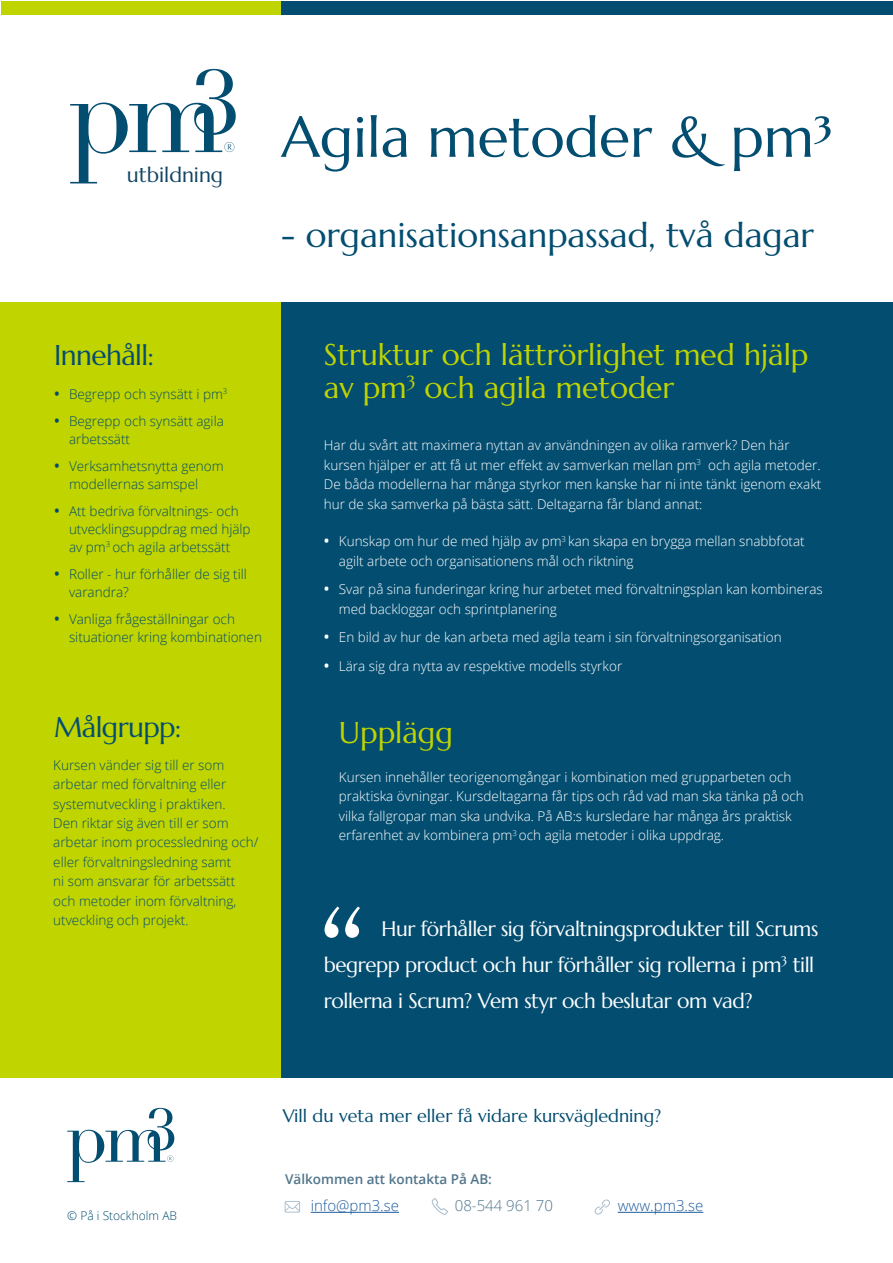
<style>
.page{position:relative;width:893px;height:1263px;background:#fff}
.page>*{position:absolute;margin:0;border:0;box-sizing:border-box;transform-origin:0 0}
.t1{font:150px "Marcellus";color:#fff}
.t2{font:57px "Marcellus";color:#034d70}
.t3{font:34.5px "Marcellus";color:#034d70}
.t4{font:30px/33px "Marcellus";color:#c0d400}
.t5{font:28.5px "Marcellus";letter-spacing:-.02em;color:#034d70}
.t6{font:21px/36px "Marcellus";letter-spacing:-.02em;color:#fff}
.t7{font:21px "Marcellus";color:#124563}
.t8{font:18px "Marcellus";color:#034d70}
.t9{font:300 15px "Open Sans";color:#215e9e}
.t10{font:300 15px "Open Sans";color:#51758b}
.t11{font:300 13.5px/19.5px "Open Sans";color:#fff}
.t12{font:300 13.5px/18px "Open Sans";color:#004c6c}
.t13{font:300 13.5px/19.5px "Open Sans";color:#034d70}
.t14{font:600 13.5px "Open Sans";color:#51758b}
.t15{font:300 12px "Open Sans";color:#034d70}
.s1{font-weight:600;font-size:15px}
</style>
<div class="page">
<div style="left:281px;top:302px;width:611px;height:775px;background:#034d70"></div>
<div style="left:1px;top:302px;width:280px;height:775px;background:#c0d400"></div>
<svg style="left:67px;top:1108px;width:107px;height:74px"></svg>
<hr style="left:311px;top:1212px;width:88px;height:1px;background:#215e9e">
<hr style="left:618px;top:1212px;width:85px;height:1px;background:#215e9e">
<svg style="left:285px;top:1201px;width:15px;height:11px"></svg>
<svg style="left:595px;top:1199px;width:15px;height:15px"></svg>
<svg style="left:431px;top:1198px;width:17px;height:17px"></svg>
<div style="left:2px;top:1px;width:280px;height:13px;background:#c0d400"></div>
<div style="left:282px;top:1px;width:611px;height:13px;background:#034d70"></div>
<svg style="left:70px;top:69px;width:166px;height:114px"></svg>
<h3 class="t7" style="left:127px;top:162px;width:98px">utbildning</h3>
<h2 class="t2" style="left:281px;top:101px;width:553px">Agila metoder &amp; pm³</h2>
<h3 class="t3" style="left:281px;top:213px;width:534px">- organisationsanpassad, två dagar</h3>
<h3 class="t5" style="left:54px;top:337px;width:102px">Innehåll:</h3>
<p class="t12" style="left:54px;top:385px;width:175px"><span class="s1">•</span> Begrepp och synsätt i pm<sup>3</sup></p>
<p class="t12" style="left:69px;top:412px;width:156px;text-indent:-15px"><span class="s1">•</span> Begrepp och synsätt agila arbetssätt</p>
<p class="t12" style="left:69px;top:457px;width:156px;text-indent:-15px"><span class="s1">•</span> Verksamhetsnytta genom modellernas samspel</p>
<p class="t12" style="left:69px;top:502px;width:183px;text-indent:-15px"><span class="s1">•</span> Att bedriva förvaltnings- och utvecklingsuppdrag med hjälp av pm<sup>3</sup> och agila arbetssätt</p>
<p class="t12" style="left:69px;top:565px;width:179px;text-indent:-15px"><span class="s1">•</span> Roller - hur förhåller de sig till varandra?</p>
<p class="t12" style="left:69px;top:610px;width:194px;text-indent:-15px"><span class="s1">•</span> Vanliga frågeställningar och situationer kring kombinationen</p>
<h3 class="t5" style="left:54px;top:710px;width:129px">Målgrupp:</h3>
<p class="t13" style="left:53px;top:754px;width:207px">Kursen vänder sig till er som arbetar med förvaltning eller systemutveckling i praktiken.<br>Den riktar sig även till er som arbetar inom processledning och/ eller förvaltningsledning samt<br>ni som ansvarar för arbetssätt och metoder inom förvaltning, utveckling och projekt.</p>
<h3 class="t4" style="left:324px;top:338px;width:486px">Struktur och lättrörlighet med hjälp av pm<sup>3</sup> och agila metoder</h3>
<p class="t11" style="left:324px;top:435px;width:499px">Har du svårt att maximera nyttan av användningen av olika ramverk? Den här kursen hjälper er att få ut mer effekt av samverkan mellan pm<sup>3</sup> och agila metoder.<br>De båda modellerna har många styrkor men kanske har ni inte tänkt igenom exakt hur de ska samverka på bästa sätt. Deltagarna får bland annat:</p>
<p class="t11" style="left:339px;top:531px;width:467px;text-indent:-15px"><span class="s1">•</span> Kunskap om hur de med hjälp av pm<sup>3</sup> kan skapa en brygga mellan snabbfotat agilt arbete och organisationens mål och riktning</p>
<p class="t11" style="left:339px;top:579px;width:485px;text-indent:-15px"><span class="s1">•</span> Svar på sina funderingar kring hur arbetet med förvaltningsplan kan kombineras med backloggar och sprintplanering</p>
<p class="t11" style="left:324px;top:627px;width:459px"><span class="s1">•</span> En bild av hur de kan arbeta med agila team i sin förvaltningsorganisation</p>
<p class="t11" style="left:324px;top:656px;width:300px"><span class="s1">•</span> Lära sig dra nytta av respektive modells styrkor</p>
<h3 class="t4" style="left:339px;top:716px;width:116px">Upplägg</h3>
<p class="t11" style="left:339px;top:767px;width:466px">Kursen innehåller teorigenomgångar i kombination med grupparbeten och praktiska övningar. Kursdeltagarna får tips och råd vad man ska tänka på och vilka fallgropar man ska undvika. På AB:s kursledare har många års praktisk erfarenhet av kombinera pm<sup>3</sup> och agila metoder i olika uppdrag.</p>
<h1 class="t1" style="left:319px;top:867px;width:48px">“</h1>
<h3 class="t6" style="left:324px;top:910px;width:496px;text-indent:58px">Hur förhåller sig förvaltningsprodukter till Scrums begrepp product och hur förhåller sig rollerna i pm<sup>3</sup> till rollerna i Scrum? Vem styr och beslutar om vad?</h3>
<p class="t15" style="left:67px;top:1207px;width:111px">© På i Stockholm AB</p>
<h3 class="t8" style="left:283px;top:1105px;width:380px">Vill du veta mer eller få vidare kursvägledning?</h3>
<p class="t14" style="left:285px;top:1170px;width:208px">Välkommen att kontakta På AB:</p>
<p class="t9" style="left:311px;top:1195px;width:90px">info@pm3.se</p>
<p class="t9" style="left:618px;top:1195px;width:87px">www.pm3.se</p>
<p class="t10" style="left:455px;top:1195px;width:100px">08-544 961 70</p>
</div>
